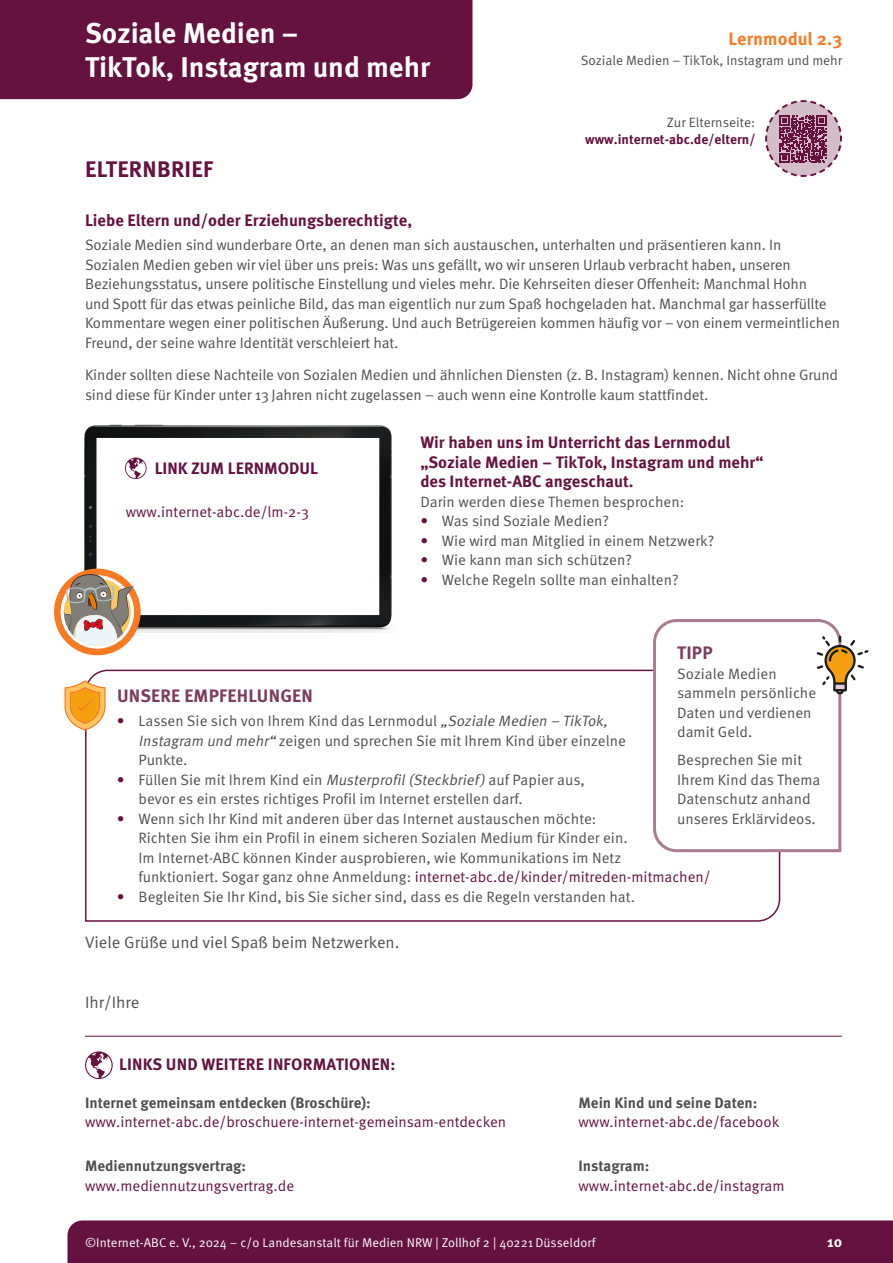
<style>
.page{position:relative;width:893px;height:1263px;background:#fff}
.page>*{position:absolute;margin:0;border:0;box-sizing:border-box;transform-origin:0 0}
.t1{font:700 28.5px/34.2px "Meta Pro";color:#fff}
.t2{font:700 22.5px "Meta Pro";letter-spacing:.01em;color:#651241}
.t3{font:700 18px "Meta Pro";letter-spacing:.01em;color:#7d3b5d}
.t4{font:700 18px "Meta Pro";letter-spacing:.005em;color:#f87b24}
.t5{font:700 16.5px/19.5px "Meta Pro";color:#651241}
.t6{font:16.5px "Meta Pro Norm";color:#504e53}
.t7{font:15px/19.5px "Meta Pro Norm";letter-spacing:-.01em;color:#504e53}
.t8{font:15px "Meta Pro Norm";color:#651241}
.t9{font:700 15px "Meta Pro";color:#504e53}
.t10{font:700 15px "Meta Pro";color:#fff}
.t11{font:700 13.5px/16.2px "Meta Pro";color:#651241;text-align:right}
.t12{font:13.5px "Meta Pro Norm";letter-spacing:-.005em;color:#504e53}
.t13{font:12.75px "Meta Pro Norm";letter-spacing:.005em;color:#fff}
.s1{font-family:"Meta Pro Norm";font-weight:400;color:#504e53}
.s2{color:#651241}
.s3{font-style:italic}
</style>
<div class="page">
<svg style="left:84px;top:669px;width:697px;height:253px"></svg>
<svg style="left:651px;top:619px;width:191px;height:235px"></svg>
<svg style="left:654px;top:620px;width:214px;height:231px"></svg>
<svg style="left:65px;top:680px;width:41px;height:50px"></svg>
<div style="left:0;top:0;width:472px;height:99px;background:#651241"></div>
<div style="left:68px;top:1220px;width:825px;height:43px;background:#651241"></div>
<hr style="left:85px;top:1036px;width:757px;height:1px;background:#651241">
<img style="left:78px;top:424px;width:314px;height:208px">
<div style="left:97px;top:438px;width:281px;height:177px;background:#fff"></div>
<div style="left:54px;top:569px;width:87px;height:86px;background:#f87b24;border-radius:50%"></div>
<svg style="left:61px;top:574px;width:73px;height:74px"></svg>
<svg style="left:125px;top:457px;width:22px;height:22px"></svg>
<svg style="left:85px;top:1051px;width:28px;height:28px"></svg>
<svg style="left:765px;top:100px;width:77px;height:77px"></svg>
<h1 class="t1" style="left:85px;top:14px;width:347px">Soziale Medien –<br>TikTok, Instagram und mehr</h1>
<h2 class="t2" style="left:85px;top:151px;width:129px">ELTERNBRIEF</h2>
<p class="t4" style="left:729px;top:24px;width:115px">Lernmodul 2.3</p>
<p class="t12" style="left:581px;top:50px;width:263px">Soziale Medien – TikTok, Instagram und mehr</p>
<p class="t11" style="left:585px;top:114px;width:172px"><span class="s1">Zur Elternseite: </span>www.internet-abc.de/eltern/</p>
<p class="t5" style="left:85px;top:210px;width:329px">Liebe Eltern und/oder Erziehungsberechtigte,</p>
<p class="t7" style="left:85px;top:234px;width:757px">Soziale Medien sind wunderbare Orte, an denen man sich austauschen, unterhalten und präsentieren kann. In<br>Sozialen Medien geben wir viel über uns preis: Was uns gefällt, wo wir unseren Urlaub verbracht haben, unseren Beziehungsstatus, unsere politische Einstellung und vieles mehr. Die Kehrseiten dieser Offenheit: Manchmal Hohn<br>und Spott für das etwas peinliche Bild, das man eigentlich nur zum Spaß hochgeladen hat. Manchmal gar hasserfüllte Kommentare wegen einer politischen Äußerung. Und auch Betrügereien kommen häufig vor – von einem vermeintlichen Freund, der seine wahre Identität verschleiert hat.</p>
<p class="t7" style="left:85px;top:364px;width:754px">Kinder sollten diese Nachteile von Sozialen Medien und ähnlichen Diensten (z. B. Instagram) kennen. Nicht ohne Grund sind diese für Kinder unter 13 Jahren nicht zugelassen – auch wenn eine Kontrolle kaum stattfindet.</p>
<p class="t5" style="left:155px;top:457px;width:165px">LINK ZUM LERNMODUL</p>
<p class="t8" style="left:126px;top:500px;width:185px">www.internet-abc.de/lm-2-3</p>
<p class="t5" style="left:420px;top:432px;width:345px">Wir haben uns im Unterricht das Lernmodul „Soziale Medien – TikTok, Instagram und mehr“ des Internet-ABC angeschaut.</p>
<p class="t7" style="left:420px;top:491px;width:265px">Darin werden diese Themen besprochen:</p>
<p class="t7" style="left:420px;top:510px;width:190px"><span class="s2">•</span> Was sind Soziale Medien?</p>
<p class="t7" style="left:420px;top:530px;width:296px"><span class="s2">•</span> Wie wird man Mitglied in einem Netzwerk?</p>
<p class="t7" style="left:420px;top:549px;width:213px"><span class="s2">•</span> Wie kann man sich schützen?</p>
<p class="t7" style="left:420px;top:569px;width:260px"><span class="s2">•</span> Welche Regeln sollte man einhalten?</p>
<p class="t3" style="left:677px;top:639px;width:37px">TIPP</p>
<p class="t7" style="left:677px;top:663px;width:141px">Soziale Medien sammeln persönliche<br>Daten und verdienen damit Geld.</p>
<p class="t7" style="left:677px;top:749px;width:145px">Besprechen Sie mit<br>Ihrem Kind das Thema<br>Datenschutz anhand unseres Erklärvideos.</p>
<p class="t3" style="left:117px;top:682px;width:197px">UNSERE EMPFEHLUNGEN</p>
<p class="t7" style="left:139px;top:710px;width:489px;text-indent:-22px"><span class="s2">•</span> Lassen Sie sich von Ihrem Kind das Lernmodul <span class="s3">„Soziale Medien – TikTok,<br>Instagram und mehr“</span> zeigen und sprechen Sie mit Ihrem Kind über einzelne<br>Punkte.</p>
<p class="t7" style="left:139px;top:769px;width:448px;text-indent:-22px"><span class="s2">•</span> Füllen Sie mit Ihrem Kind ein <span class="s3">Musterprofil(Steckbrief)</span> auf Papier aus, bevor es ein erstes richtiges Profil im Internet erstellen darf.</p>
<p class="t7" style="left:138px;top:808px;width:574px;text-indent:-22px"><span class="s2">•</span> Wenn sich Ihr Kind mit anderen über das Internet austauschen möchte:<br>Richten Sie ihm ein Profil in einem sicheren Sozialen Medium für Kinder ein.<br>Im Internet-ABC können Kinder ausprobieren, wie Kommunikations im Netz<br>funktioniert. Sogar ganz ohne Anmeldung: <span class="s2">internet-abc.de/kinder/mitreden-mitmachen/</span></p>
<p class="t7" style="left:117px;top:886px;width:520px"><span class="s2">•</span> Begleiten Sie Ihr Kind, bis Sie sicher sind, dass es die Regeln verstanden hat.</p>
<p class="t6" style="left:85px;top:930px;width:316px">Viele Grüße und viel Spaß beim Netzwerken.</p>
<p class="t6" style="left:85px;top:989px;width:56px">Ihr/Ihre</p>
<p class="t5" style="left:119px;top:1053px;width:278px">LINKS UND WEITERE INFORMATIONEN:</p>
<p class="t9" style="left:85px;top:1091px;width:287px">Internet gemeinsam entdecken (Broschüre):</p>
<p class="t8" style="left:85px;top:1111px;width:423px">www.internet-abc.de/broschuere-internet-gemeinsam-entdecken</p>
<p class="t9" style="left:85px;top:1154px;width:163px">Mediennutzungsvertrag:</p>
<p class="t8" style="left:85px;top:1174px;width:211px">www.mediennutzungsvertrag.de</p>
<p class="t9" style="left:578px;top:1091px;width:180px">Mein Kind und seine Daten:</p>
<p class="t8" style="left:578px;top:1111px;width:202px">www.internet-abc.de/facebook</p>
<p class="t9" style="left:578px;top:1154px;width:72px">Instagram:</p>
<p class="t8" style="left:578px;top:1174px;width:207px">www.internet-abc.de/instagram</p>
<p class="t13" style="left:85px;top:1232px;width:512px">©Internet-ABC e. V., 2024 – c/o Landesanstalt für Medien NRW | Zollhof 2 | 40221 Düsseldorf</p>
<p class="t10" style="left:827px;top:1230px;width:16px">10</p>
</div>
